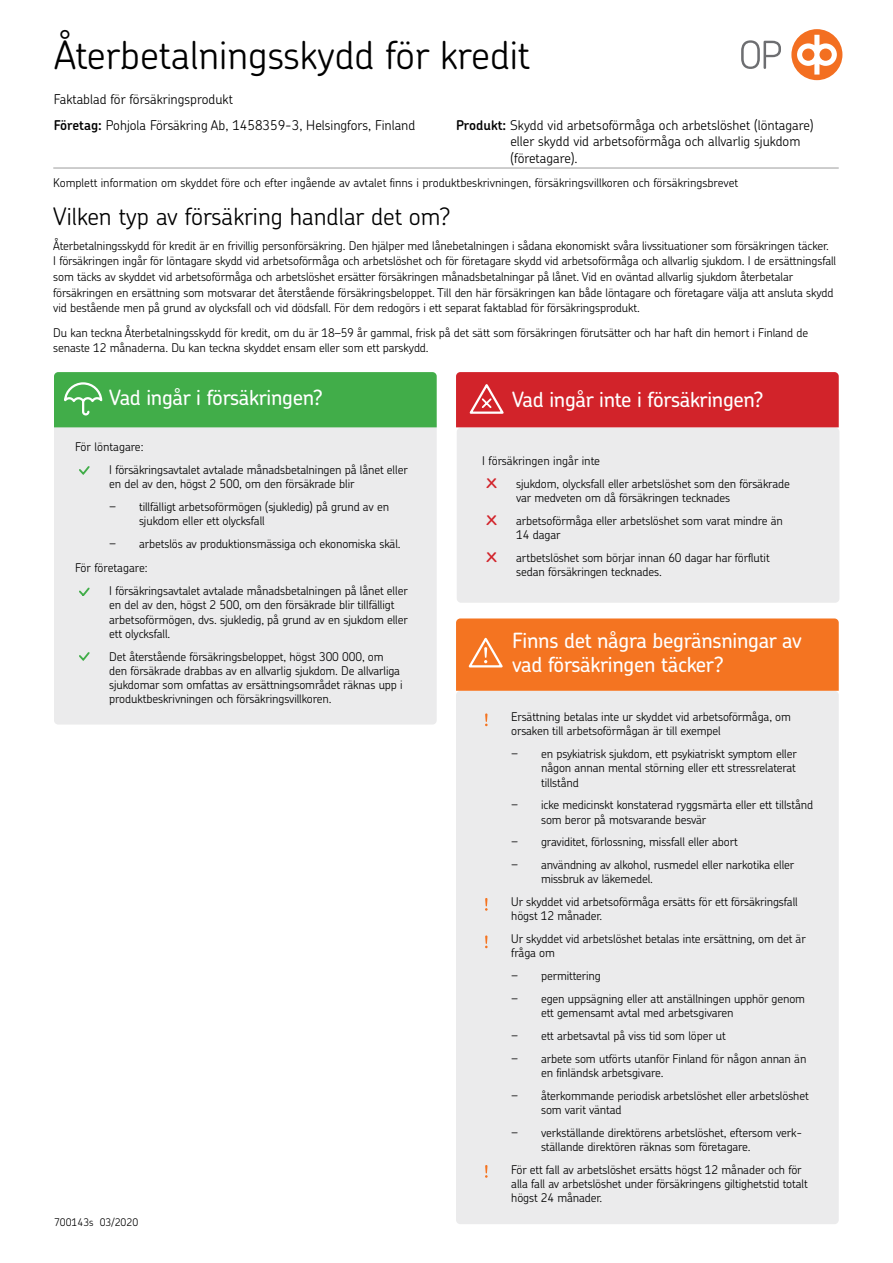
<style>
.page{position:relative;width:893px;height:1263px;background:#fff}
.page>*{position:absolute;margin:0;border:0;box-sizing:border-box;transform-origin:0 0}
.t1{font:300 39px "OP Chevin Pro";color:#000}
.t2{font:300 24px "OP Chevin Pro";color:#000}
.t3{font:500 21px/24px "OP Chevin Pro";letter-spacing:-.015em;color:#fff}
.t4{font:300 13.5px/16.5px "OP Chevin Pro";color:#000}
.t5{font:300 12px/14.2px "OP Chevin Pro";letter-spacing:-.01em;color:#000}
.t6{font:300 10.5px "OP Chevin Pro";color:#000}
.s1{font-weight:600}
.s2{font-weight:500;font-size:16.5px;color:#d2232a}
</style>
<div class="page">
<div style="left:456px;top:691px;width:383px;height:533px;background:#ebebec;border-radius:4px"></div>
<div style="left:457px;top:428px;width:382px;height:175px;background:#ebebec;border-radius:4px"></div>
<div style="left:54px;top:421px;width:383px;height:303px;background:#ebebec;border-radius:4px"></div>
<svg style="left:485px;top:713px;width:3px;height:13px"></svg>
<hr style="left:53px;top:168px;width:786px;height:1px;background:#000">
<svg style="left:741px;top:40px;width:40px;height:29px"></svg>
<div style="left:791px;top:29px;width:51px;height:51px;background:#f36f21;border-radius:50%"></div>
<svg style="left:797px;top:35px;width:40px;height:40px"></svg>
<svg style="left:79px;top:466px;width:11px;height:9px"></svg>
<svg style="left:485px;top:898px;width:3px;height:13px"></svg>
<div style="left:456px;top:372px;width:383px;height:55px;background:#d2232a"></div>
<div style="left:456px;top:618px;width:383px;height:73px;background:#f47421"></div>
<div style="left:54px;top:372px;width:383px;height:55px;background:#41ad49"></div>
<svg style="left:79px;top:587px;width:11px;height:9px"></svg>
<svg style="left:79px;top:652px;width:11px;height:9px"></svg>
<svg style="left:485px;top:935px;width:3px;height:13px"></svg>
<svg style="left:485px;top:1165px;width:3px;height:13px"></svg>
<h1 class="t1" style="left:54px;top:29px;width:478px">Återbetalningsskydd för kredit</h1>
<p class="t4" style="left:54px;top:86px;width:363px;line-height:25.8px">Faktablad för försäkringsprodukt<br><span class="s1">Företag:</span> Pohjola Försäkring Ab, 1458359-3, Helsingfors, Finland</p>
<p class="t4" style="left:510px;top:116px;width:305px;text-indent:-54px"><span class="s1">Produkt:</span> Skydd vid arbetsoförmåga och arbetslöshet (löntagare) eller skydd vid arbetsoförmåga och allvarlig sjukdom (företagare).</p>
<p class="t5" style="left:53px;top:175px;width:687px">Komplett information om skyddet före och efter ingående av avtalet finns i produktbeskrivningen, försäkringsvillkoren och försäkringsbrevet</p>
<h2 class="t2" style="left:53px;top:200px;width:399px">Vilken typ av försäkring handlar det om?</h2>
<p class="t5" style="left:53px;top:237px;width:784px;line-height:15.8px">Återbetalningsskydd för kredit är en frivillig personförsäkring. Den hjälper med lånebetalningen i sådana ekonomiskt svåra livssituationer som försäkringen täcker.<br>I försäkringen ingår för löntagare skydd vid arbetsoförmåga och arbetslöshet och för företagare skydd vid arbetsoförmåga och allvarlig sjukdom. I de ersättningsfall som täcks av skyddet vid arbetsoförmåga och arbetslöshet ersätter försäkringen månadsbetalningar på lånet. Vid en oväntad allvarlig sjukdom återbetalar försäkringen en ersättning som motsvarar det återstående försäkringsbeloppet. Till den här försäkringen kan både löntagare och företagare välja att ansluta skydd vid bestående men på grund av olycksfall och vid dödsfall. För dem redogörs i ett separat faktablad för försäkringsprodukt.</p>
<p class="t5" style="left:53px;top:324px;width:756px;line-height:15.8px">Du kan teckna Återbetalningsskydd för kredit, om du är 18–59 år gammal, frisk på det sätt som försäkringen förutsätter och har haft din hemort i Finland de senaste 12 månaderna. Du kan teckna skyddet ensam eller som ett parskydd.</p>
<h3 class="t3" style="left:109px;top:385px;width:215px">Vad ingår i försäkringen?</h3>
<p class="t5" style="left:109px;top:435px;width:300px;line-height:22.8px;text-indent:-34px">För löntagare:<br>I försäkringsavtalet avtalade månadsbetalningen på lånet eller</p>
<p class="t5" style="left:109px;top:472px;width:247px;line-height:22.8px">en del av den, högst 2 500, om den försäkrade blir ʸ</p>
<p class="t5" style="left:139px;top:499px;width:252px">tillfälligt arbetsoförmögen (sjukledig) på grund av en sjukdom eller ett olycksfall</p>
<p class="t5" style="left:75px;top:531px;width:327px;line-height:24.3px;text-indent:64px">arbetslös av produktionsmässiga och ekonomiska skäl.<br>För företagare:</p>
<p class="t5" style="left:109px;top:583px;width:300px">I försäkringsavtalet avtalade månadsbetalningen på lånet eller en del av den, högst 2 500, om den försäkrade blir tillfälligt arbetsoförmögen, dvs. sjukledig, på grund av en sjukdom eller ett olycksfall.</p>
<p class="t5" style="left:109px;top:649px;width:295px">Det återstående försäkringsbeloppet, högst 300 000, om den försäkrade drabbas av en allvarlig sjukdom. De allvarliga sjukdomar som omfattas av ersättningsområdet räknas upp i produktbeskrivningen och försäkringsvillkoren.</p>
<p class="t5" style="left:109px;top:536px;width:9px">ʸ</p>
<p class="t6" style="left:54px;top:1215px;width:86px">700143s 03/2020</p>
<h3 class="t3" style="left:512px;top:387px;width:253px">Vad ingår inte i försäkringen?</h3>
<p class="t5" style="left:486px;top:449px;width:305px;line-height:22.8px;text-indent:-4px">I försäkringen ingår inte<br><span class="s2">X</span> sjukdom, olycksfall eller arbetslöshet som den försäkrade</p>
<p class="t5" style="left:486px;top:486px;width:298px;line-height:22.8px;text-indent:30px">var medveten om då försäkringen tecknades<br><span class="s2">X</span> arbetsoförmåga eller arbetslöshet som varat mindre än</p>
<p class="t5" style="left:486px;top:523px;width:285px;line-height:22.8px;text-indent:30px">14 dagar<br><span class="s2">X</span> artbetslöshet som börjar innan 60 dagar har förflutit</p>
<p class="t5" style="left:516px;top:565px;width:147px">sedan försäkringen tecknades.</p>
<h3 class="t3" style="left:512px;top:628px;width:291px">Finns det några begränsningar av vad försäkringen täcker?</h3>
<p class="t5" style="left:511px;top:709px;width:281px">Ersättning betalas inte ur skyddet vid arbetsoförmåga, om orsaken till arbetsoförmågan är till exempel</p>
<p class="t5" style="left:511px;top:746px;width:9px">ʸ</p>
<p class="t5" style="left:541px;top:746px;width:257px;text-align:justify">en psykiatrisk sjukdom, ett psykiatriskt symptom eller någon annan mental störning eller ett stressrelaterat tillstånd</p>
<p class="t5" style="left:511px;top:797px;width:9px">ʸ</p>
<p class="t5" style="left:541px;top:797px;width:274px">icke medicinskt konstaterad ryggsmärta eller ett tillstånd som beror på motsvarande besvär</p>
<p class="t5" style="left:511px;top:834px;width:9px">ʸ</p>
<p class="t5" style="left:541px;top:834px;width:198px">graviditet, förlossning, missfall eller abort</p>
<p class="t5" style="left:511px;top:857px;width:9px">ʸ</p>
<p class="t5" style="left:541px;top:857px;width:255px">användning av alkohol, rusmedel eller narkotika eller missbruk av läkemedel.</p>
<p class="t5" style="left:511px;top:894px;width:288px">Ur skyddet vid arbetsoförmåga ersätts för ett försäkringsfall högst 12 månader.</p>
<p class="t5" style="left:511px;top:931px;width:296px">Ur skyddet vid arbetslöshet betalas inte ersättning, om det är fråga om</p>
<p class="t5" style="left:511px;top:968px;width:9px">ʸ</p>
<p class="t5" style="left:541px;top:968px;width:61px">permittering</p>
<p class="t5" style="left:511px;top:991px;width:9px">ʸ</p>
<p class="t5" style="left:541px;top:991px;width:266px">egen uppsägning eller att anställningen upphör genom ett gemensamt avtal med arbetsgivaren</p>
<p class="t5" style="left:511px;top:1028px;width:9px">ʸ</p>
<p class="t5" style="left:541px;top:1028px;width:186px">ett arbetsavtal på viss tid som löper ut</p>
<p class="t5" style="left:511px;top:1051px;width:9px">ʸ</p>
<p class="t5" style="left:541px;top:1051px;width:267px">arbete som utförts utanför Finland för någon annan än en finländsk arbetsgivare.</p>
<p class="t5" style="left:511px;top:1088px;width:9px">ʸ</p>
<p class="t5" style="left:541px;top:1088px;width:269px">återkommande periodisk arbetslöshet eller arbetslöshet som varit väntad</p>
<p class="t5" style="left:511px;top:1125px;width:9px">ʸ</p>
<p class="t5" style="left:541px;top:1125px;width:263px">verkställande direktörens arbetslöshet, eftersom verk&shy;ställande direktören räknas som företagare.</p>
<p class="t5" style="left:511px;top:1162px;width:298px">För ett fall av arbetslöshet ersätts högst 12 månader och för alla fall av arbetslöshet under försäkringens giltighetstid totalt högst 24 månader.</p>
</div>
